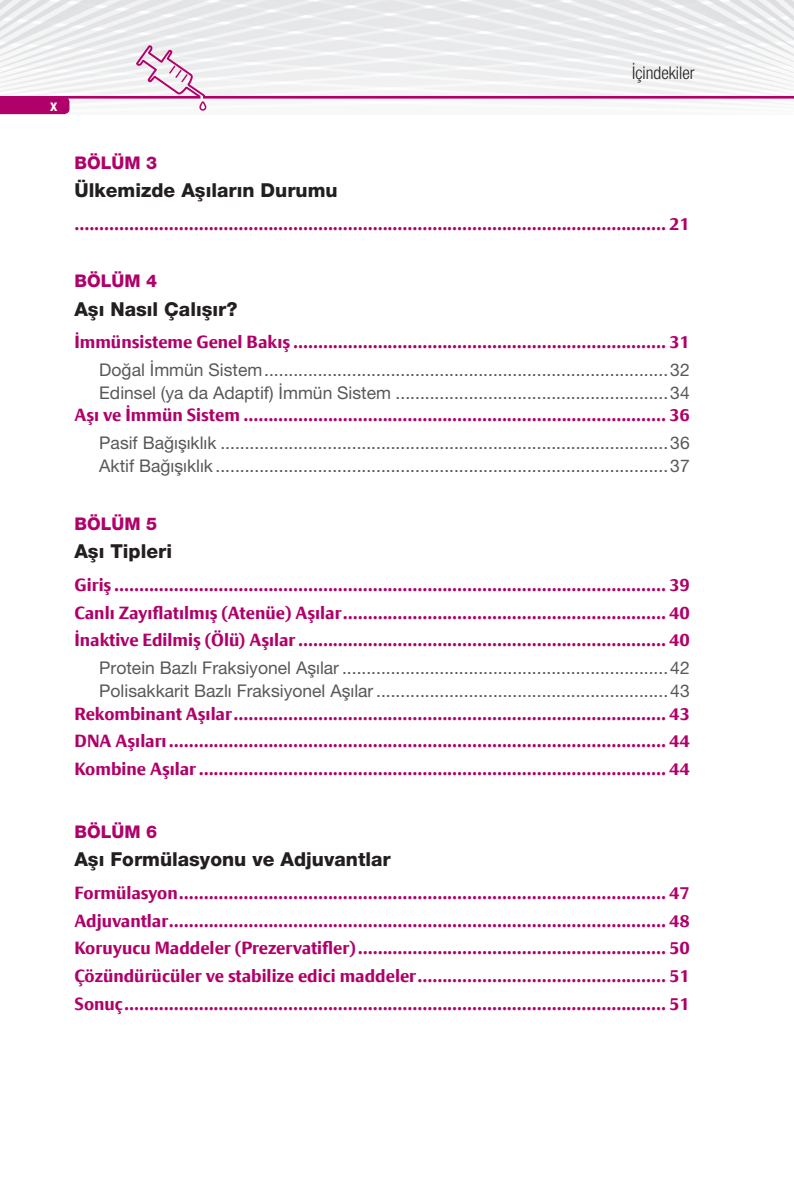
<style>
.page{position:relative;width:794px;height:1191px;background:#fff}
.page>*{position:absolute;margin:0;border:0;box-sizing:border-box;transform-origin:0 0}
.t1{font:800 19.25px "Helvetica Neu";color:#231f20}
.t2{font:700 17.5px/27.7px "Taxon";color:#b0016a;text-align:justify}
.t3{font:17.5px/22.8px "Helvetica Neu Roman";color:#57585a}
.t4{font:800 17.5px "Helvetica Neu";color:#b0016a}
.t5{font:17.5px "Helvetica 47 Lt Cn";color:#231f20}
.t6{font:700 15.75px "Helvetica 77 Cn";color:#fff}
</style>
<div class="page">
<img style="left:0;top:0;width:794px;height:111px">
<svg style="left:0;top:99px;width:69px;height:15px"></svg>
<svg style="left:136px;top:45px;width:70px;height:66px"></svg>
<hr style="left:203px;top:96px;width:591px;height:3px;background:#b0016a">
<hr style="left:0;top:96px;width:200px;height:3px;background:#b0016a">
<p class="t6" style="left:50px;top:96px;width:9px">x</p>
<p class="t5" style="left:632px;top:63px;width:64px">İçindekiler</p>
<p class="t4" style="left:74px;top:152px;width:84px">BÖLÜM 3</p>
<p class="t1" style="left:74px;top:179px;width:265px">Ülkemizde Aşıların Durumu</p>
<p class="t2" style="left:74px;top:209px;width:617px">....................................................................................................................... 21</p>
<p class="t4" style="left:74px;top:271px;width:84px">BÖLÜM 4</p>
<p class="t1" style="left:74px;top:297px;width:164px">Aşı Nasıl Çalışır?</p>
<p class="t2" style="left:74px;top:328px;width:617px">İmmünsisteme Genel Bakış ........................................................................... 31</p>
<p class="t3" style="left:99px;top:358px;width:592px">Doğal İmmün Sistem...................................................................................32<br>Edinsel (ya da Adaptif) İmmün Sistem ........................................................34</p>
<p class="t2" style="left:74px;top:401px;width:617px">Aşı ve İmmün Sistem ..................................................................................... 36</p>
<p class="t3" style="left:99px;top:431px;width:592px">Pasif Bağışıklık ............................................................................................36<br>Aktif Bağışıklık .............................................................................................37</p>
<p class="t4" style="left:74px;top:513px;width:84px">BÖLÜM 5</p>
<p class="t1" style="left:74px;top:540px;width:99px">Aşı Tipleri</p>
<p class="t2" style="left:74px;top:570px;width:617px">Giriş ............................................................................................................... 39<br>Canlı Zayıflatılmış (Atenüe) Aşılar................................................................. 40<br>İnaktive Edilmiş (Ölü) Aşılar.......................................................................... 40</p>
<p class="t3" style="left:99px;top:656px;width:592px">Protein Bazlı Fraksiyonel Aşılar ...................................................................42<br>Polisakkarit Bazlı Fraksiyonel Aşılar ............................................................43</p>
<p class="t2" style="left:74px;top:699px;width:617px">Rekombinant Aşılar....................................................................................... 43<br>DNA Aşıları.................................................................................................... 44<br>Kombine Aşılar.............................................................................................. 44</p>
<p class="t4" style="left:74px;top:821px;width:84px">BÖLÜM 6</p>
<p class="t1" style="left:74px;top:848px;width:318px">Aşı Formülasyonu ve Adjuvantlar</p>
<p class="t2" style="left:74px;top:878px;width:617px">Formülasyon.................................................................................................. 47<br>Adjuvantlar.................................................................................................... 48<br>Koruyucu Maddeler (Prezervatifler).............................................................. 50<br>Çözündürücüler ve stabilize edici maddeler.................................................. 51<br>Sonuç............................................................................................................. 51</p>
</div>
